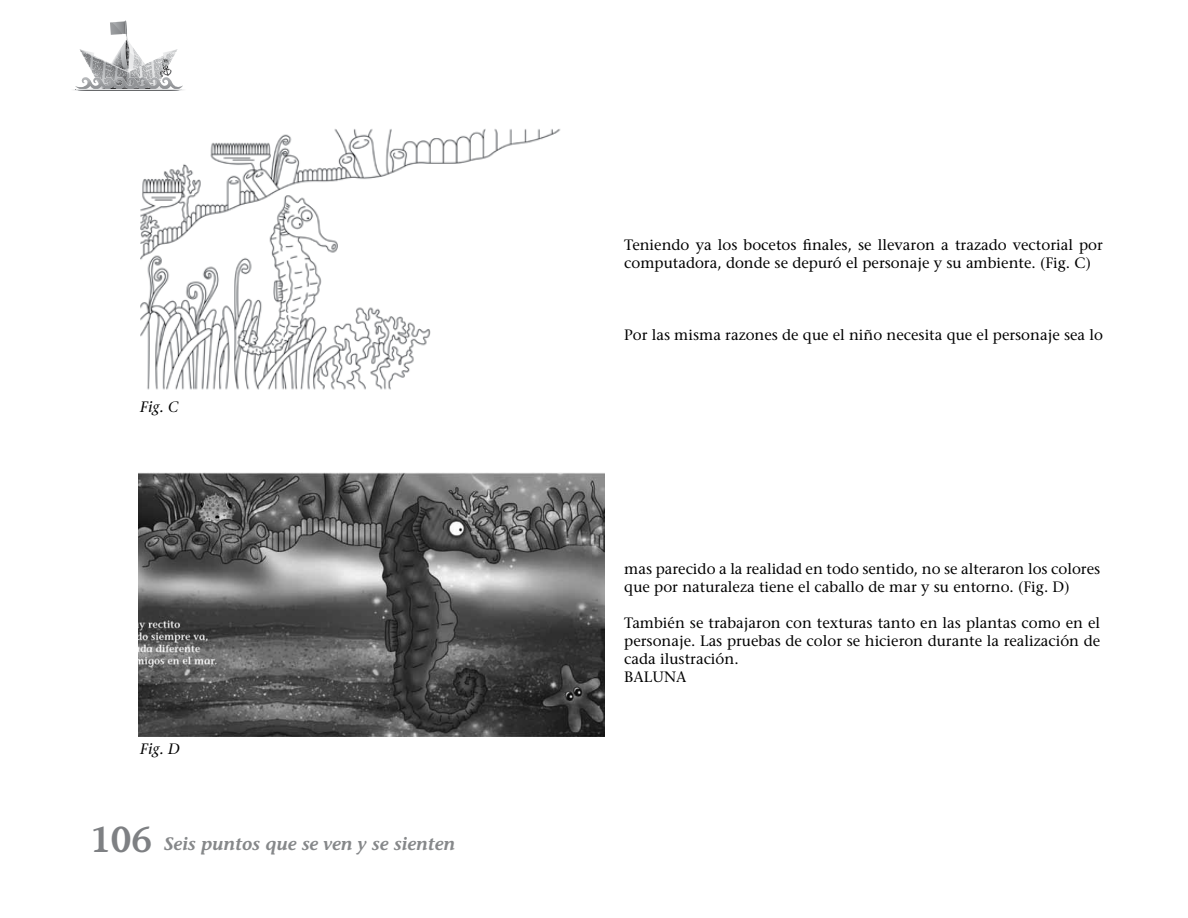
<style>
.page{position:relative;width:1188px;height:918px;background:#fff}
.page>*{position:absolute;margin:0;border:0;box-sizing:border-box;transform-origin:0 0}
.t1{font:italic 600 18px "Stone Informal Std";color:#86888a}
.t2{font:500 15px/18px "Stone Serif Std";color:#000}
.t3{font:italic 500 15px "Stone Serif Std";color:#000}
.s1{font-style:normal;font-size:36px;color:#7e8083}
</style>
<div class="page">
<hr style="left:74px;top:89px;width:109px;height:1px;background:#f3f3f3;border-radius:50%">
<svg style="left:75px;top:21px;width:108px;height:70px"></svg>
<hr style="left:76px;top:89px;width:106px;height:1px;background:#dfe0e1">
<img style="left:140px;top:129px;width:421px;height:261px">
<img style="left:138px;top:472px;width:466px;height:265px">
<p class="t3" style="left:140px;top:398px;width:40px">Fig. C</p>
<p class="t3" style="left:140px;top:740px;width:41px">Fig. D</p>
<p class="t1" style="left:90px;top:833px;width:367px"><span class="s1">106</span> Seis puntos que se ven y se sienten</p>
<p class="t2" style="left:624px;top:236px;width:480px">Teniendo ya los bocetos finales, se llevaron a trazado vectorial por computadora, donde se depuró el personaje y su ambiente. (Fig. C)</p>
<p class="t2" style="left:624px;top:326px;width:480px">Por las misma razones de que el niño necesita que el personaje sea lo</p>
<p class="t2" style="left:624px;top:560px;width:477px">mas parecido a la realidad en todo sentido, no se alteraron los colores que por naturaleza tiene el caballo de mar y su entorno. (Fig. D)</p>
<p class="t2" style="left:624px;top:614px;width:478px">También se trabajaron con texturas tanto en las plantas como en el personaje. Las pruebas de color se hicieron durante la realización de cada ilustración.<br>BALUNA</p>
</div>
